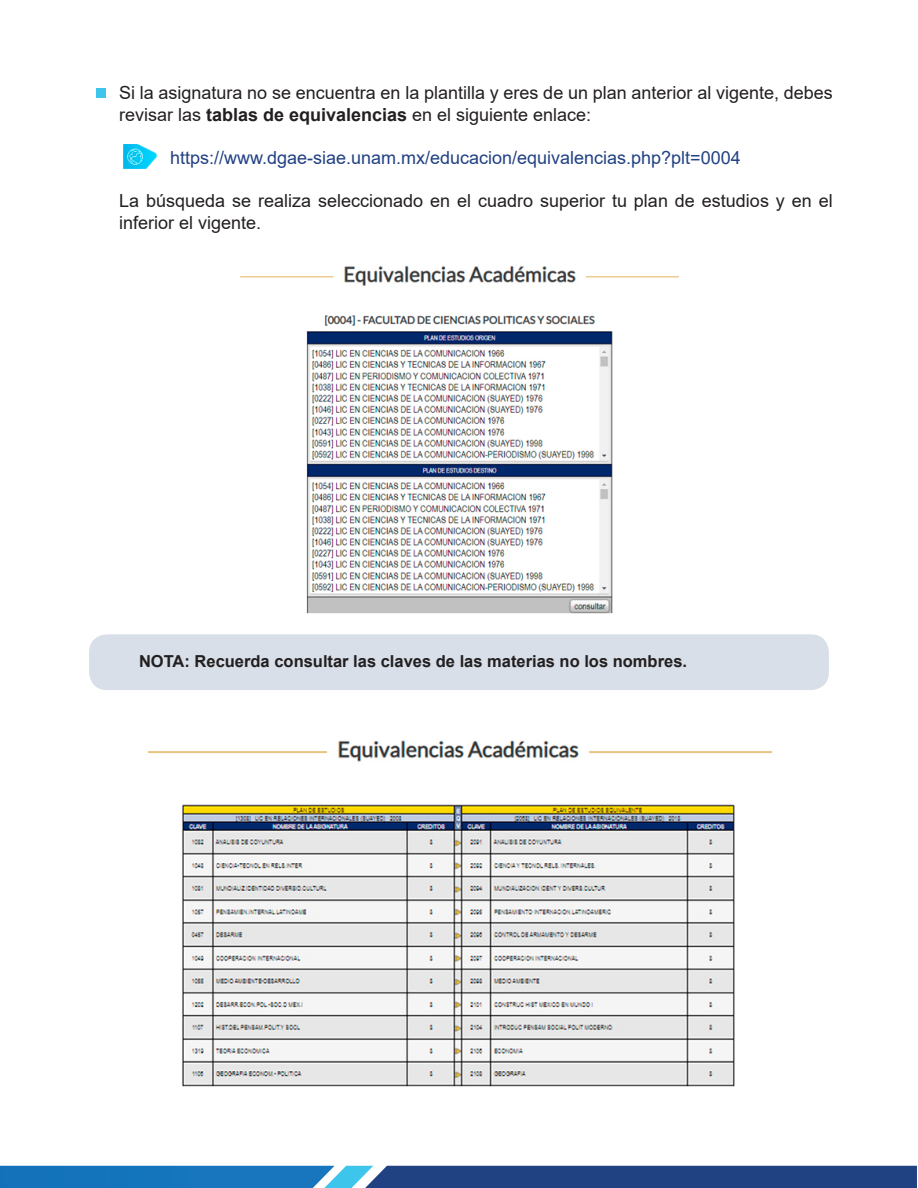
<style>
.page{position:relative;width:918px;height:1188px;background:#fff}
.page>*{position:absolute;margin:0;border:0;box-sizing:border-box;transform-origin:0 0}
.t1{font:18px/21.6px "Arial";color:#231f20}
.t2{font:18px "Arial";color:#214183}
.t3{font:700 16.5px "Arial";color:#231f20}
.s1{font-weight:700}
</style>
<div class="page">
<svg style="left:0;top:1166px;width:917px;height:22px;background:#235d9d"></svg>
<div style="left:96px;top:88px;width:10px;height:10px;background:#3dc5eb"></div>
<img style="left:240px;top:265px;width:439px;height:349px">
<img style="left:148px;top:740px;width:624px;height:347px">
<img style="left:123px;top:145px;width:34px;height:24px">
<div style="left:89px;top:634px;width:740px;height:56px;background:#d8dfe8;border-radius:18px"></div>
<p class="t1" style="left:119px;top:82px;width:715px">Si la asignatura no se encuentra en la plantilla y eres de un plan anterior al vigente, debes revisar las <span class="s1">tablas de equivalencias</span> en el siguiente enlace:</p>
<p class="t2" style="left:170px;top:145px;width:572px">https://www.dgae-siae.unam.mx/educacion/equivalencias.php?plt=0004</p>
<p class="t1" style="left:119px;top:190px;width:715px">La búsqueda se realiza seleccionado en el cuadro superior tu plan de estudios y en el inferior el vigente.</p>
<p class="t3" style="left:139px;top:649px;width:550px">NOTA: Recuerda consultar las claves de las materias no los nombres.</p>
</div>
